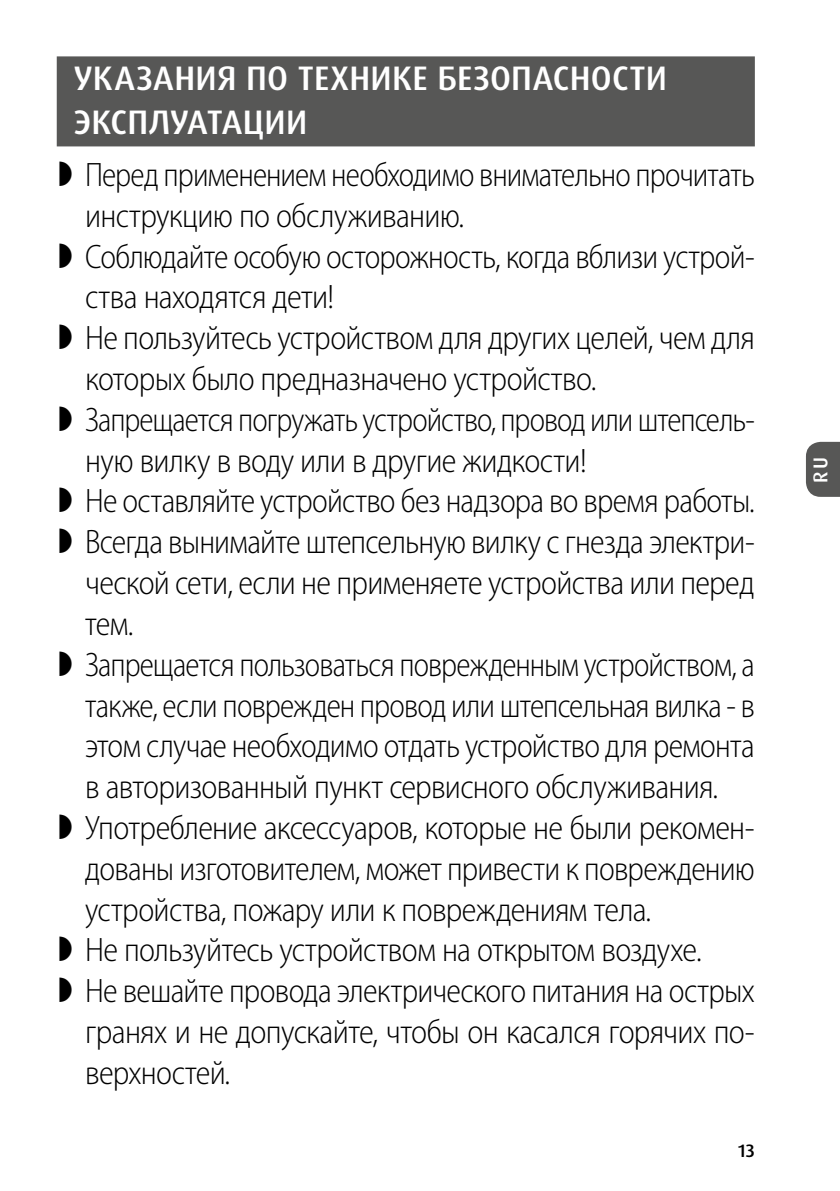
<style>
.page{position:relative;width:840px;height:1191px;background:#fff}
.page>*{position:absolute;margin:0;border:0;box-sizing:border-box;transform-origin:0 0}
.t1{font:300 semi-condensed 34px/40.8px "Myriad Pro";letter-spacing:-.02em;color:#000;scale:.95 1}
.t2{font:500 34px/44px "Dax Pro";letter-spacing:.005em;color:#fff}
.t3{font:500 20px "Dax Pro";color:#fff}
.t4{font:500 18px "Dax Pro";color:#000}
</style>
<div class="page">
<div style="left:806px;top:442px;width:33px;height:55px;background:#575756"></div>
<div style="left:57px;top:56px;width:697px;height:90px;background:#575756"></div>
<p class="t2" style="left:74px;top:56px;width:594px">УКАЗАНИЯ ПО ТЕХНИКЕ БЕЗОПАСНОСТИ<br>ЭКСПЛУАТАЦИИ</p>
<p class="t1" style="left:85px;top:155px;width:706px">Перед применением необходимо внимательно прочитать инструкцию по обслуживанию.<br>Соблюдайте особую осторожность, когда вблизи устрой&shy;ства находятся дети!<br>Не пользуйтесь устройством для других целей, чем для которых было предназначено устройство.<br>Запрещается погружать устройство, провод или штепсель&shy;ную вилку в воду или в другие жидкости!<br>Не оставляйте устройство без надзора во время работы.<br>Всегда вынимайте штепсельную вилку с гнезда электри&shy;ческой сети, если не применяете устройства или перед тем.<br>Запрещается пользоваться поврежденным устройством, а также, если поврежден провод или штепсельная вилка - в этом случае необходимо отдать устройство для ремонта в авторизованный пункт сервисного обслуживания.<br>Употребление аксессуаров, которые не были рекомен&shy;дованы изготовителем, может привести к повреждению устройства, пожару или к повреждениям тела.<br>Не пользуйтесь устройством на открытом воздухе.<br>Не вешайте провода электрического питания на острых гранях и не допускайте, чтобы он касался горячих по&shy;верхностей.</p>
<p class="t4" style="left:737px;top:1139px;width:18px">13</p>
<p class="t3" style="left:807px;top:483px;width:27px;rotate:-90deg">RU</p>
</div>
